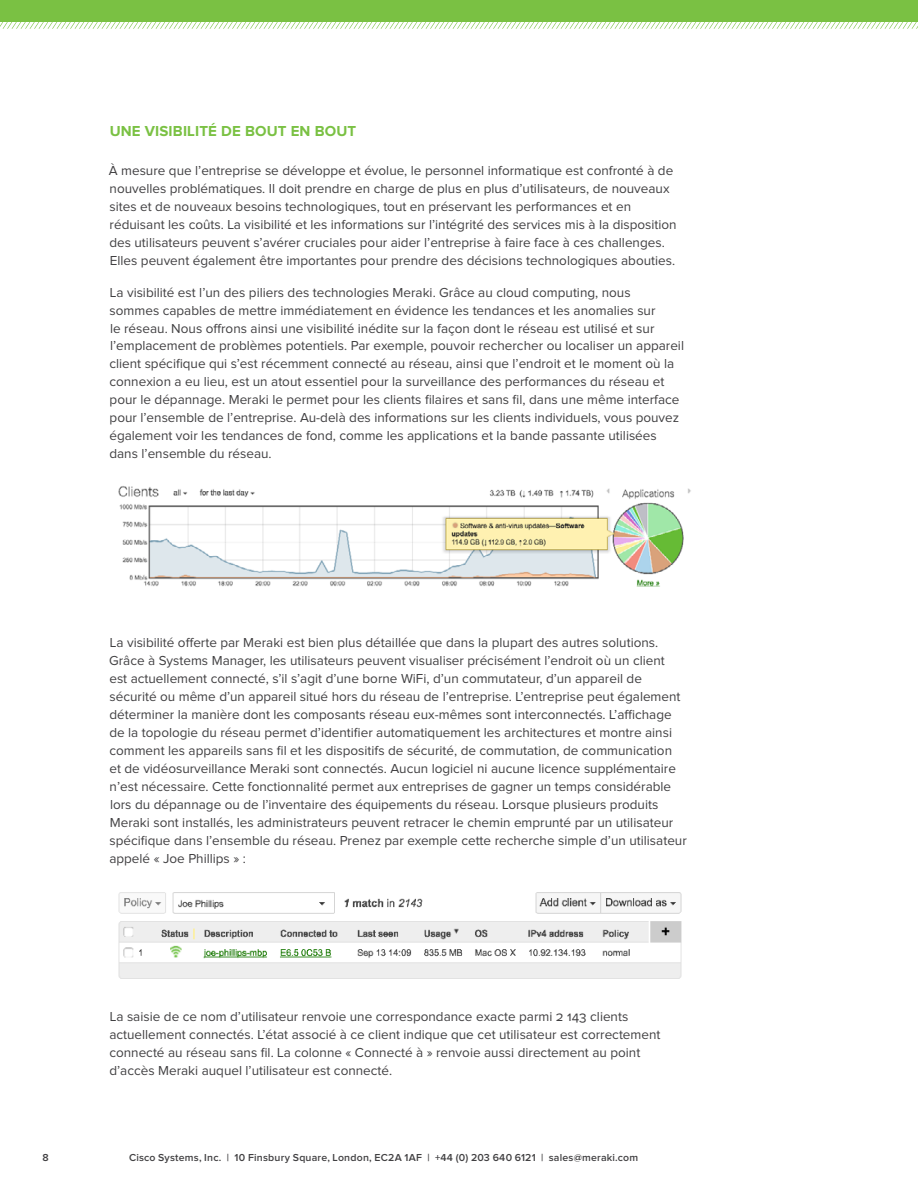
<style>
.page{position:relative;width:918px;height:1188px;background:#fff}
.page>*{position:absolute;margin:0;border:0;box-sizing:border-box;transform-origin:0 0}
.t1{font:700 15px "Proxima Nova";letter-spacing:.01em;color:#7ac143}
.t2{font:13.5px/18px "Proxima Nova";color:#414042}
.t3{font:600 10.5px "Proxima Nova";letter-spacing:.02em;color:#414042}
</style>
<div class="page">
<img style="left:118px;top:486px;width:573px;height:101px">
<img style="left:118px;top:892px;width:564px;height:87px">
<div style="left:0;top:0;width:918px;height:22px;background:#7ac143"></div>
<svg style="left:0;top:22px;width:918px;height:7px"></svg>
<p class="t1" style="left:110px;top:123px;width:248px">UNE VISIBILITÉ DE BOUT EN BOUT</p>
<p class="t2" style="left:109px;top:162px;width:569px">À mesure que l’entreprise se développe et évolue, le personnel informatique est confronté à de nouvelles problématiques. Il doit prendre en charge de plus en plus d’utilisateurs, de nouveaux sites et de nouveaux besoins technologiques, tout en préservant les performances et en réduisant les coûts. La visibilité et les informations sur l’intégrité des services mis à la disposition des utilisateurs peuvent s’avérer cruciales pour aider l’entreprise à faire face à ces challenges.<br>Elles peuvent également être importantes pour prendre des décisions technologiques abouties.</p>
<p class="t2" style="left:109px;top:283px;width:576px">La visibilité est l’un des piliers des technologies Meraki. Grâce au cloud computing, nous<br>sommes capables de mettre immédiatement en évidence les tendances et les anomalies sur<br>le réseau. Nous offrons ainsi une visibilité inédite sur la façon dont le réseau est utilisé et sur l’emplacement de problèmes potentiels. Par exemple, pouvoir rechercher ou localiser un appareil client spécifique qui s’est récemment connecté au réseau, ainsi que l’endroit et le moment où la connexion a eu lieu, est un atout essentiel pour la surveillance des performances du réseau et pour le dépannage. Meraki le permet pour les clients filaires et sans fil, dans une même interface pour l’ensemble de l’entreprise. Au-delà des informations sur les clients individuels, vous pouvez également voir les tendances de fond, comme les applications et la bande passante utilisées dans l’ensemble du réseau.</p>
<p class="t2" style="left:109px;top:634px;width:579px">La visibilité offerte par Meraki est bien plus détaillée que dans la plupart des autres solutions.<br>Grâce à Systems Manager, les utilisateurs peuvent visualiser précisément l’endroit où un client<br>est actuellement connecté, s’il s’agit d’une borne WiFi, d’un commutateur, d’un appareil de sécurité ou même d’un appareil situé hors du réseau de l’entreprise. L’entreprise peut également déterminer la manière dont les composants réseau eux-mêmes sont interconnectés. L’affichage de la topologie du réseau permet d’identifier automatiquement les architectures et montre ainsi comment les appareils sans fil et les dispositifs de sécurité, de commutation, de communication<br>et de vidéosurveillance Meraki sont connectés. Aucun logiciel ni aucune licence supplémentaire n’est nécessaire. Cette fonctionnalité permet aux entreprises de gagner un temps considérable lors du dépannage ou de l’inventaire des équipements du réseau. Lorsque plusieurs produits Meraki sont installés, les administrateurs peuvent retracer le chemin emprunté par un utilisateur spécifique dans l’ensemble du réseau. Prenez par exemple cette recherche simple d’un utilisateur appelé « Joe Phillips » :</p>
<p class="t2" style="left:109px;top:1008px;width:553px">La saisie de ce nom d’utilisateur renvoie une correspondance exacte parmi 2 143 clients actuellement connectés. L’état associé à ce client indique que cet utilisateur est correctement connecté au réseau sans fil. La colonne « Connecté à » renvoie aussi directement au point d’accès Meraki auquel l’utilisateur est connecté.</p>
<p class="t3" style="left:43px;top:1152px;width:8px">8</p>
<p class="t3" style="left:129px;top:1151px;width:511px">Cisco Systems, Inc. | 10 Finsbury Square, London, EC2A 1AF | +44 (0) 203 640 6121 | sales@meraki.com</p>
</div>
